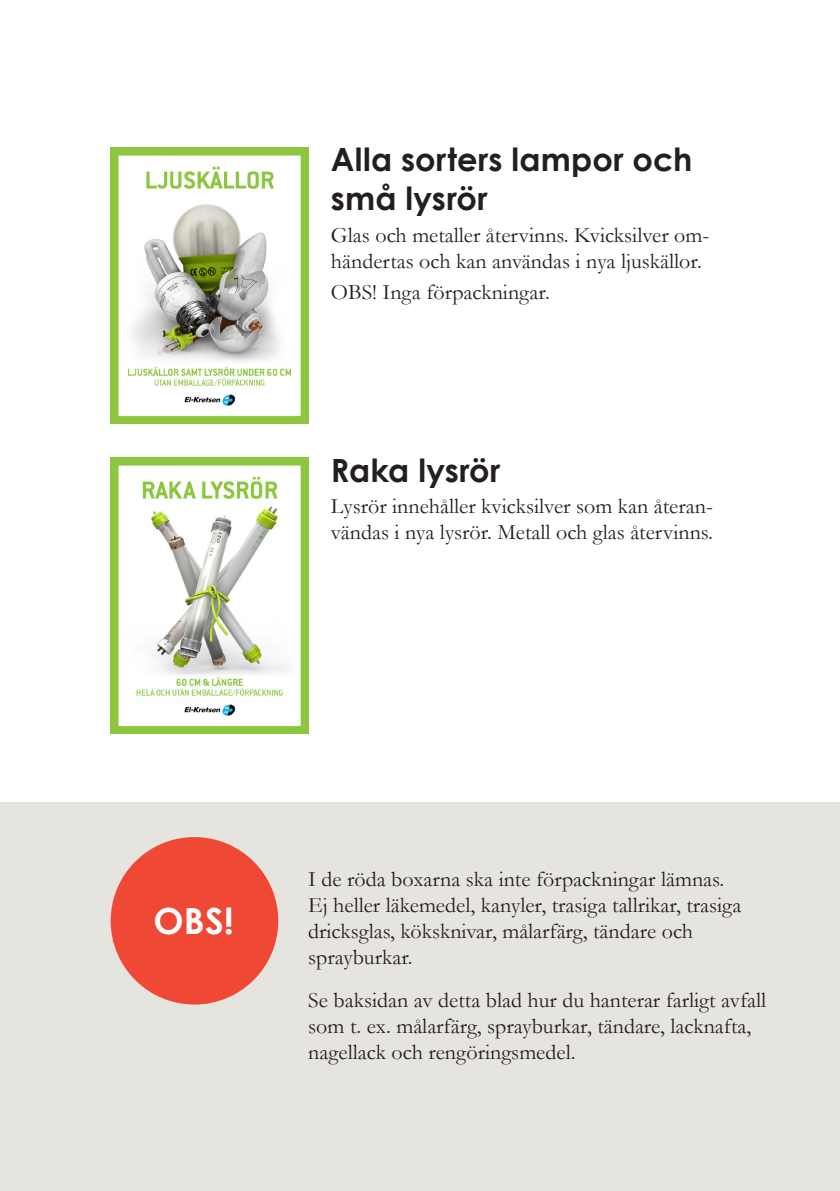
<style>
.page{position:relative;width:840px;height:1191px;background:#fff}
.page>*{position:absolute;margin:0;border:0;box-sizing:border-box;transform-origin:0 0}
.Rubrik_3{font:700 36px "Century Gothic";color:#fff}
.Rubrik_2{font:700 32px/38.4px "Century Gothic";letter-spacing:.005em;color:#231f20}
.L{font:22px/26px "Garamond";color:#231f20}
</style>
<div class="page">
<div style="left:0;top:802px;width:839px;height:389px;background:#e6e4df"></div>
<img style="left:111px;top:147px;width:197px;height:277px">
<img style="left:111px;top:457px;width:197px;height:276px">
<div style="left:111px;top:837px;width:167px;height:167px;background:#ef4835;border-radius:50%"></div>
<p class="Rubrik_2" style="left:331px;top:139px;width:362px">Alla sorters lampor och små lysrör</p>
<p class="L" style="left:331px;top:221px;width:380px">Glas och metaller återvinns. Kvicksilver om&shy;händertas och kan användas i nya ljuskällor.</p>
<p class="L" style="left:331px;top:279px;width:220px">OBS! Inga förpackningar.</p>
<p class="Rubrik_2" style="left:331px;top:449px;width:171px">Raka lysrör</p>
<p class="L" style="left:331px;top:493px;width:383px">Lysrör innehåller kvicksilver som kan återan&shy;vändas i nya lysrör. Metall och glas återvinns.</p>
<p class="Rubrik_3" style="left:153px;top:894px;width:82px">OBS!</p>
<p class="L" style="left:308px;top:865px;width:434px">I de röda boxarna ska inte förpackningar lämnas.<br>Ej heller läkemedel, kanyler, trasiga tallrikar, trasiga dricksglas, köksknivar, målarfärg, tändare och sprayburkar.</p>
<p class="L" style="left:308px;top:986px;width:459px">Se baksidan av detta blad hur du hanterar farligt avfall som t. ex. målarfärg, sprayburkar, tändare, lacknafta, nagellack och rengöringsmedel.</p>
</div>
